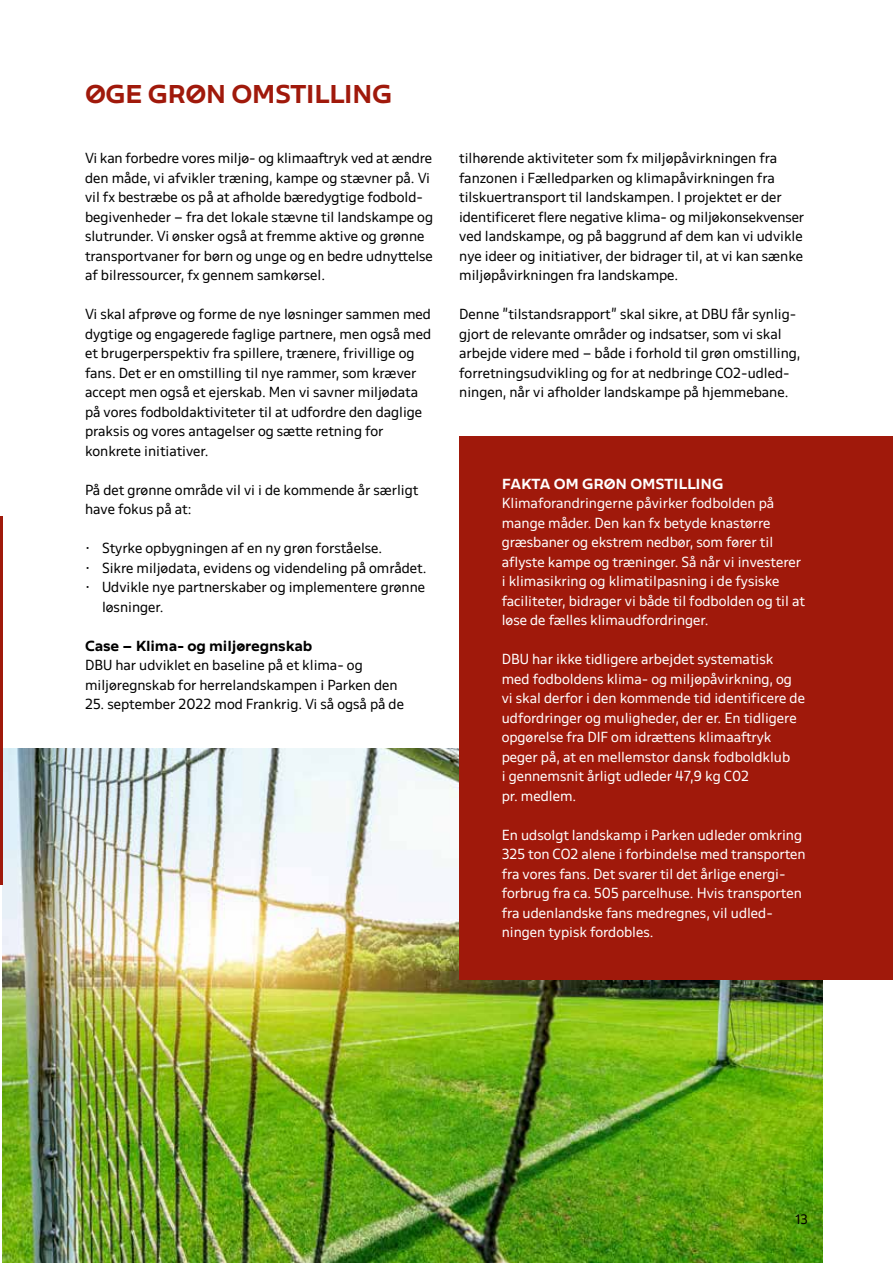
<style>
.page{position:relative;width:893px;height:1263px;background:#fff}
.page>*{position:absolute;margin:0;border:0;box-sizing:border-box;transform-origin:0 0}
.t1{font:700 expanded 22.5px "DBU";letter-spacing:-.025em;color:#a0190b}
.t2{font:12.75px/19.5px "DBU";color:#000}
.t3{font:12.75px/19.5px "DBU";color:#fff}
.t4{font:700 expanded 12.75px "DBU";letter-spacing:-.01em;color:#000}
.t5{font:700 expanded 12.75px "DBU";letter-spacing:-.01em;color:#fff}
.t6{font:12px "DBU";color:#000}
</style>
<div class="page">
<img style="left:2px;top:748px;width:821px;height:515px">
<div style="left:459px;top:436px;width:434px;height:544px;background:#a0190b"></div>
<hr style="left:0;top:516px;width:2px;height:369px;background:#a0190b">
<h1 class="t1" style="left:85px;top:79px;width:309px">ØGE GRØN OMSTILLING</h1>
<p class="t2" style="left:85px;top:148px;width:349px">Vi kan forbedre vores miljø- og klimaaftryk ved at ændre den måde, vi afvikler træning, kampe og stævner på. Vi vil fx bestræbe os på at afholde bæredygtige fodbold&shy;begivenheder – fra det lokale stævne til landskampe og slutrunder. Vi ønsker også at fremme aktive og grønne transportvaner for børn og unge og en bedre udnyttelse af bilressourcer, fx gennem samkørsel.</p>
<p class="t2" style="left:85px;top:304px;width:348px">Vi skal afprøve og forme de nye løsninger sammen med dygtige og engagerede faglige partnere, men også med et brugerperspektiv fra spillere, trænere, frivillige og fans. Det er en omstilling til nye rammer, som kræver accept men også et ejerskab. Men vi savner miljødata på vores fodboldaktiviteter til at udfordre den daglige praksis og vores antagelser og sætte retning for konkrete initiativer.</p>
<p class="t2" style="left:85px;top:479px;width:335px">På det grønne område vil vi i de kommende år særligt have fokus på at:</p>
<p class="t2" style="left:85px;top:538px;width:299px">• Styrke opbygningen af en ny grøn forståelse.</p>
<p class="t2" style="left:85px;top:557px;width:343px">• Sikre miljødata, evidens og videndeling på området.</p>
<p class="t2" style="left:102px;top:577px;width:325px;text-indent:-17px">• Udvikle nye partnerskaber og implementere grønne løsninger.</p>
<p class="t4" style="left:85px;top:637px;width:229px">Case – Klima- og miljøregnskab</p>
<p class="t2" style="left:85px;top:655px;width:314px">DBU har udviklet en baseline på et klima- og miljøregnskab for herrelandskampen i Parken den</p>
<p class="t2" style="left:85px;top:694px;width:321px">25. september 2022 mod Frankrig. Vi så også på de</p>
<p class="t2" style="left:459px;top:148px;width:346px">tilhørende aktiviteter som fx miljøpåvirkningen fra fanzonen i Fælledparken og klimapåvirkningen fra tilskuertransport til landskampen. I projektet er der identificeret flere negative klima- og miljøkonsekvenser ved landskampe, og på baggrund af dem kan vi udvikle nye ideer og initiativer, der bidrager til, at vi kan sænke miljøpåvirkningen fra landskampe.</p>
<p class="t2" style="left:459px;top:304px;width:343px">Denne ”tilstandsrapport” skal sikre, at DBU får synlig&shy;gjort de relevante områder og indsatser, som vi skal arbejde videre med – både i forhold til grøn omstilling, forretningsudvikling og for at nedbringe CO2-udled&shy;ningen, når vi afholder landskampe på hjemmebane.</p>
<p class="t5" style="left:502px;top:475px;width:223px">FAKTA OM GRØN OMSTILLING</p>
<p class="t3" style="left:502px;top:493px;width:305px">Klimaforandringerne påvirker fodbolden på mange måder. Den kan fx betyde knastørre græsbaner og ekstrem nedbør, som fører til aflyste kampe og træninger. Så når vi investerer i klimasikring og klimatilpasning i de fysiske faciliteter, bidrager vi både til fodbolden og til at løse de fælles klimaudfordringer.</p>
<p class="t3" style="left:502px;top:649px;width:305px">DBU har ikke tidligere arbejdet systematisk<br>med fodboldens klima- og miljøpåvirkning, og vi skal derfor i den kommende tid identificere de udfordringer og muligheder, der er. En tidligere opgørelse fra DIF om idrættens klimaaftryk peger på, at en mellemstor dansk fodboldklub<br>i gennemsnit årligt udleder 47,9 kg C02<br>pr. medlem.</p>
<p class="t3" style="left:502px;top:825px;width:305px">En udsolgt landskamp i Parken udleder omkring 325 ton CO2 alene i forbindelse med transporten fra vores fans. Det svarer til det årlige energi&shy;forbrug fra ca. 505 parcelhuse. Hvis transporten fra udenlandske fans medregnes, vil udled&shy;ningen typisk fordobles.</p>
<p class="t6" style="left:795px;top:1211px;width:14px">13</p>
</div>
